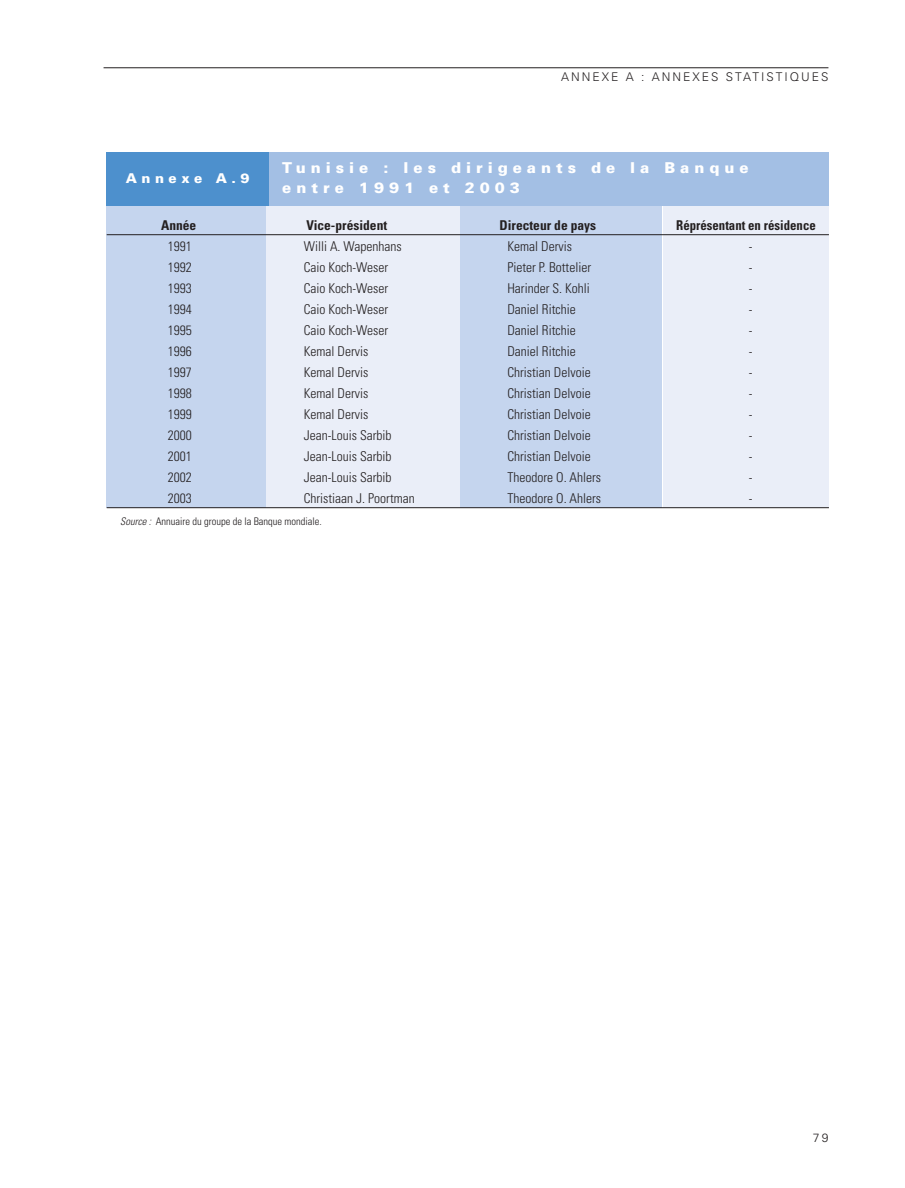
<style>
.page{position:relative;width:905px;height:1188px;background:#fff}
.page>*{position:absolute;margin:0;border:0;box-sizing:border-box;transform-origin:0 0}
.t1{font:900 15px/19.5px "Univers";letter-spacing:.335em;color:#fff}
.t2{font:300 condensed 13.5px "Univers";color:#231f20}
.t3{font:700 condensed 13.5px "Univers";color:#231f20}
.t4{font:700 condensed 13.5px "Univers";color:#231f20;scale:.95 1}
.t5{font:900 13.5px "Univers";letter-spacing:.335em;color:#fff}
.t6{font:300 12px "Univers";letter-spacing:.165em;color:#231f20}
.t7{font:300 condensed 10.5px "Univers";color:#231f20}
.s1{font-style:italic}
</style>
<div class="page">
<hr style="left:104px;top:67px;width:724px;height:1px;background:#231f20">
<div style="left:266px;top:204px;width:194px;height:304px;background:#eaeef8"></div>
<div style="left:460px;top:204px;width:202px;height:304px;background:#c5d5ee"></div>
<div style="left:663px;top:204px;width:165px;height:304px;background:#eaeef8"></div>
<div style="left:106px;top:204px;width:160px;height:304px;background:#c5d5ee"></div>
<hr style="left:107px;top:234px;width:721px;height:1px;background:#231f20">
<hr style="left:107px;top:507px;width:721px;height:1px;background:#231f20">
<div style="left:107px;top:152px;width:721px;height:54px;background:#a3bfe4"></div>
<div style="left:107px;top:152px;width:162px;height:54px;background:#4d90cd"></div>
<p class="t5" style="left:126px;top:173px;width:125px">Annexe A.9</p>
<p class="t6" style="left:561px;top:72px;width:269px">ANNEXE A : ANNEXES STATISTIQUES</p>
<p class="t1" style="left:282px;top:159px;width:468px">Tunisie : les dirigeants de la Banque entre 1991 et 2003</p>
<p class="t3" style="left:161px;top:220px;width:37px">Année</p>
<p class="t3" style="left:306px;top:220px;width:82px">Vice-président</p>
<p class="t3" style="left:499px;top:220px;width:98px">Directeur de pays</p>
<p class="t4" style="left:676px;top:220px;width:148px">Réprésentant en résidence</p>
<p class="t2" style="left:168px;top:241px;width:25px">1991</p>
<p class="t2" style="left:304px;top:241px;width:99px">Willi A. Wapenhans</p>
<p class="t2" style="left:507px;top:241px;width:66px">Kemal Dervis</p>
<p class="t2" style="left:748px;top:241px;width:5px">-</p>
<p class="t2" style="left:168px;top:262px;width:25px">1992</p>
<p class="t2" style="left:304px;top:262px;width:86px">Caio Koch-Weser</p>
<p class="t2" style="left:507px;top:262px;width:85px">Pieter P. Bottelier</p>
<p class="t2" style="left:748px;top:262px;width:5px">-</p>
<p class="t2" style="left:168px;top:283px;width:25px">1993</p>
<p class="t2" style="left:304px;top:283px;width:86px">Caio Koch-Weser</p>
<p class="t2" style="left:507px;top:283px;width:84px">Harinder S. Kohli</p>
<p class="t2" style="left:748px;top:283px;width:5px">-</p>
<p class="t2" style="left:168px;top:304px;width:25px">1994</p>
<p class="t2" style="left:304px;top:304px;width:86px">Caio Koch-Weser</p>
<p class="t2" style="left:507px;top:304px;width:70px">Daniel Ritchie</p>
<p class="t2" style="left:748px;top:304px;width:5px">-</p>
<p class="t2" style="left:168px;top:325px;width:25px">1995</p>
<p class="t2" style="left:304px;top:325px;width:86px">Caio Koch-Weser</p>
<p class="t2" style="left:507px;top:325px;width:70px">Daniel Ritchie</p>
<p class="t2" style="left:748px;top:325px;width:5px">-</p>
<p class="t2" style="left:168px;top:346px;width:25px">1996</p>
<p class="t2" style="left:304px;top:346px;width:66px">Kemal Dervis</p>
<p class="t2" style="left:507px;top:346px;width:70px">Daniel Ritchie</p>
<p class="t2" style="left:748px;top:346px;width:5px">-</p>
<p class="t2" style="left:168px;top:367px;width:25px">1997</p>
<p class="t2" style="left:304px;top:367px;width:66px">Kemal Dervis</p>
<p class="t2" style="left:507px;top:367px;width:85px">Christian Delvoie</p>
<p class="t2" style="left:748px;top:367px;width:5px">-</p>
<p class="t2" style="left:168px;top:388px;width:25px">1998</p>
<p class="t2" style="left:304px;top:388px;width:66px">Kemal Dervis</p>
<p class="t2" style="left:507px;top:388px;width:85px">Christian Delvoie</p>
<p class="t2" style="left:748px;top:388px;width:5px">-</p>
<p class="t2" style="left:168px;top:409px;width:25px">1999</p>
<p class="t2" style="left:304px;top:409px;width:66px">Kemal Dervis</p>
<p class="t2" style="left:507px;top:409px;width:85px">Christian Delvoie</p>
<p class="t2" style="left:748px;top:409px;width:5px">-</p>
<p class="t2" style="left:168px;top:430px;width:25px">2000</p>
<p class="t2" style="left:304px;top:430px;width:89px">Jean-Louis Sarbib</p>
<p class="t2" style="left:507px;top:430px;width:85px">Christian Delvoie</p>
<p class="t2" style="left:748px;top:430px;width:5px">-</p>
<p class="t2" style="left:168px;top:451px;width:25px">2001</p>
<p class="t2" style="left:304px;top:451px;width:89px">Jean-Louis Sarbib</p>
<p class="t2" style="left:507px;top:451px;width:85px">Christian Delvoie</p>
<p class="t2" style="left:748px;top:451px;width:5px">-</p>
<p class="t2" style="left:168px;top:472px;width:25px">2002</p>
<p class="t2" style="left:304px;top:472px;width:89px">Jean-Louis Sarbib</p>
<p class="t2" style="left:507px;top:472px;width:95px">Theodore O. Ahlers</p>
<p class="t2" style="left:748px;top:472px;width:5px">-</p>
<p class="t2" style="left:168px;top:493px;width:25px">2003</p>
<p class="t2" style="left:304px;top:493px;width:112px">Christiaan J. Poortman</p>
<p class="t2" style="left:507px;top:493px;width:95px">Theodore O. Ahlers</p>
<p class="t2" style="left:748px;top:493px;width:5px">-</p>
<p class="t7" style="left:120px;top:518px;width:203px"><span class="s1">Source :</span> Annuaire du groupe de la Banque mondiale.</p>
<p class="t6" style="left:813px;top:1133px;width:17px">79</p>
</div>
